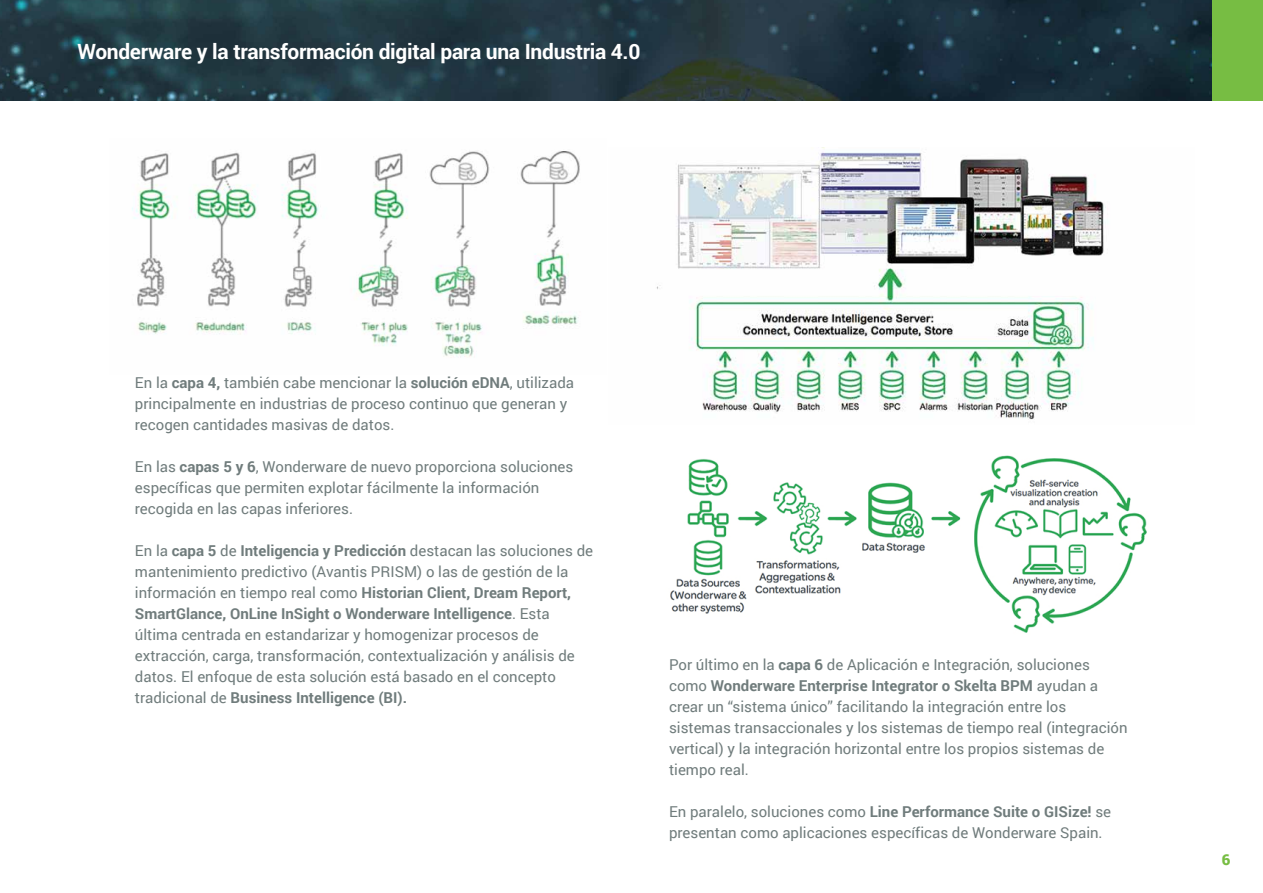
<style>
.page{position:relative;width:1263px;height:893px;background:#fff}
.page>*{position:absolute;margin:0;border:0;box-sizing:border-box;transform-origin:0 0}
.t1{font:700 21px "Roboto";letter-spacing:-.015em;color:#fff}
.t2{font:15px/21px "Roboto";color:#707c7c}
.t3{font:900 15px "Roboto";color:#77bd43}
.s1{font-weight:700}
</style>
<div class="page">
<img style="left:670px;top:455px;width:477px;height:178px">
<img style="left:0;top:0;width:1263px;height:101px">
<div style="left:1212px;top:0;width:51px;height:100px;background:#77bd43"></div>
<img style="left:132px;top:151px;width:448px;height:206px">
<img style="left:656px;top:148px;width:450px;height:272px">
<h1 class="t1" style="left:77px;top:37px;width:564px">Wonderware y la transformación digital para una Industria 4.0</h1>
<p class="t2" style="left:135px;top:372px;width:441px">En la <span class="s1">capa 4,</span> también cabe mencionar la <span class="s1">solución eDNA</span>, utilizada principalmente en industrias de proceso continuo que generan y recogen cantidades masivas de datos.</p>
<p class="t2" style="left:135px;top:456px;width:440px">En las <span class="s1">capas 5 y 6</span>, Wonderware de nuevo proporciona soluciones específicas que permiten explotar fácilmente la información recogida en las capas inferiores.</p>
<p class="t2" style="left:135px;top:540px;width:460px">En la <span class="s1">capa 5</span> de <span class="s1">Inteligencia y Predicción</span> destacan las soluciones de mantenimiento predictivo (Avantis PRISM) o las de gestión de la información en tiempo real como <span class="s1">Historian Client, Dream Report, SmartGlance, OnLine InSight o Wonderware Intelligence</span>. Esta última centrada en estandarizar y homogenizar procesos de extracción, carga, transformación, contextualización y análisis de datos. El enfoque de esta solución está basado en el concepto tradicional de <span class="s1">Business Intelligence (BI).</span></p>
<p class="t2" style="left:669px;top:654px;width:460px">Por último en la <span class="s1">capa 6</span> de Aplicación e Integración, soluciones como <span class="s1">Wonderware Enterprise Integrator o Skelta BPM</span> ayudan a crear un “sistema único” facilitando la integración entre los sistemas transaccionales y los sistemas de tiempo real (integración vertical) y la integración horizontal entre los propios sistemas de tiempo real.</p>
<p class="t2" style="left:669px;top:801px;width:444px">En paralelo, soluciones como <span class="s1">Line Performance Suite o GISize!</span> se presentan como aplicaciones específicas de Wonderware Spain.</p>
<p class="t3" style="left:1222px;top:849px;width:10px">6</p>
</div>
